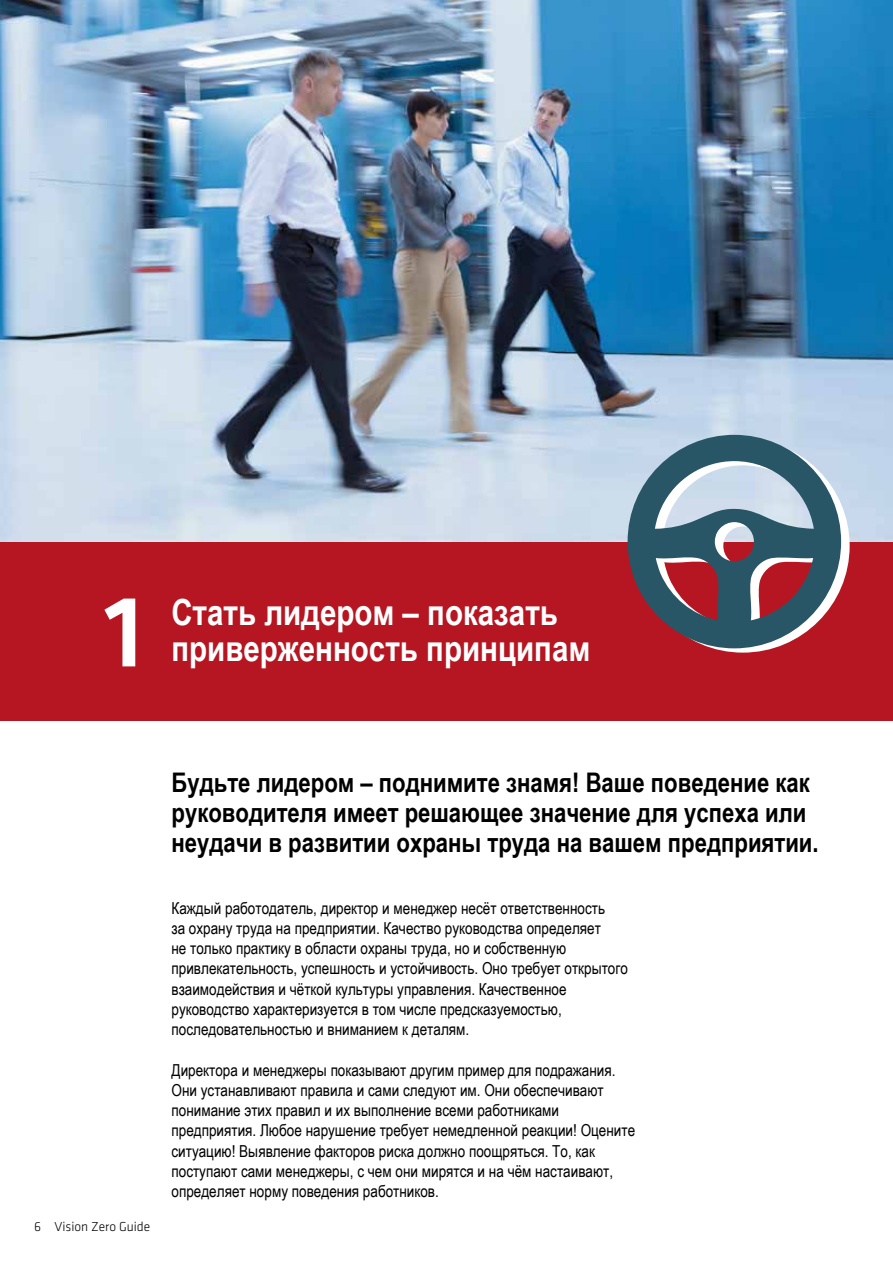
<style>
.page{position:relative;width:893px;height:1263px;background:#fff}
.page>*{position:absolute;margin:0;border:0;box-sizing:border-box;transform-origin:0 0}
.t1{font:500 105px "Klavika";color:#fff}
.t2{font:700 36px/36px "Arial Narrow";color:#fff}
.t3{font:700 27px/30px "Arial Narrow";color:#000}
.t4{font:16.5px/20.2px "Arial Narrow";color:#000}
.t5{font:300 13.5px "Klavika";color:#000}
</style>
<div class="page">
<div style="left:0;top:542px;width:893px;height:179px;background:#b51621"></div>
<img style="left:0;top:0;width:893px;height:542px">
<svg style="left:712px;top:439px;width:138px;height:214px"></svg>
<svg style="left:628px;top:435px;width:213px;height:213px"></svg>
<h1 class="t1" style="left:103px;top:560px;width:42px">1</h1>
<h2 class="t2" style="left:171px;top:593px;width:421px">Стать лидером – показать приверженность принципам</h2>
<h3 class="t3" style="left:171px;top:766px;width:649px">Будьте лидером – поднимите знамя! Ваше поведение как руководителя имеет решающее значение для успеха или неудачи в развитии охраны труда на вашем предприятии.</h3>
<p class="t5" style="left:34px;top:1218px;width:118px">6 Vision Zero Guide</p>
<p class="t4" style="left:171px;top:897px;width:458px">Каждый работодатель, директор и менеджер несёт ответственность<br>за охрану труда на предприятии. Качество руководства определяет<br>не только практику в области охраны труда, но и собственную привлекательность, успешность и устойчивость. Оно требует открытого взаимодействия и чёткой культуры управления. Качественное руководство характеризуется в том числе предсказуемостью, последовательностью и вниманием к деталям.</p>
<p class="t4" style="left:171px;top:1059px;width:465px">Директора и менеджеры показывают другим пример для подражания.<br>Они устанавливают правила и сами следуют им. Они обеспечивают понимание этих правил и их выполнение всеми работниками предприятия. Любое нарушение требует немедленной реакции! Оцените ситуацию! Выявление факторов риска должно поощряться. То, как поступают сами менеджеры, с чем они мирятся и на чём настаивают, определяет норму поведения работников.</p>
</div>
